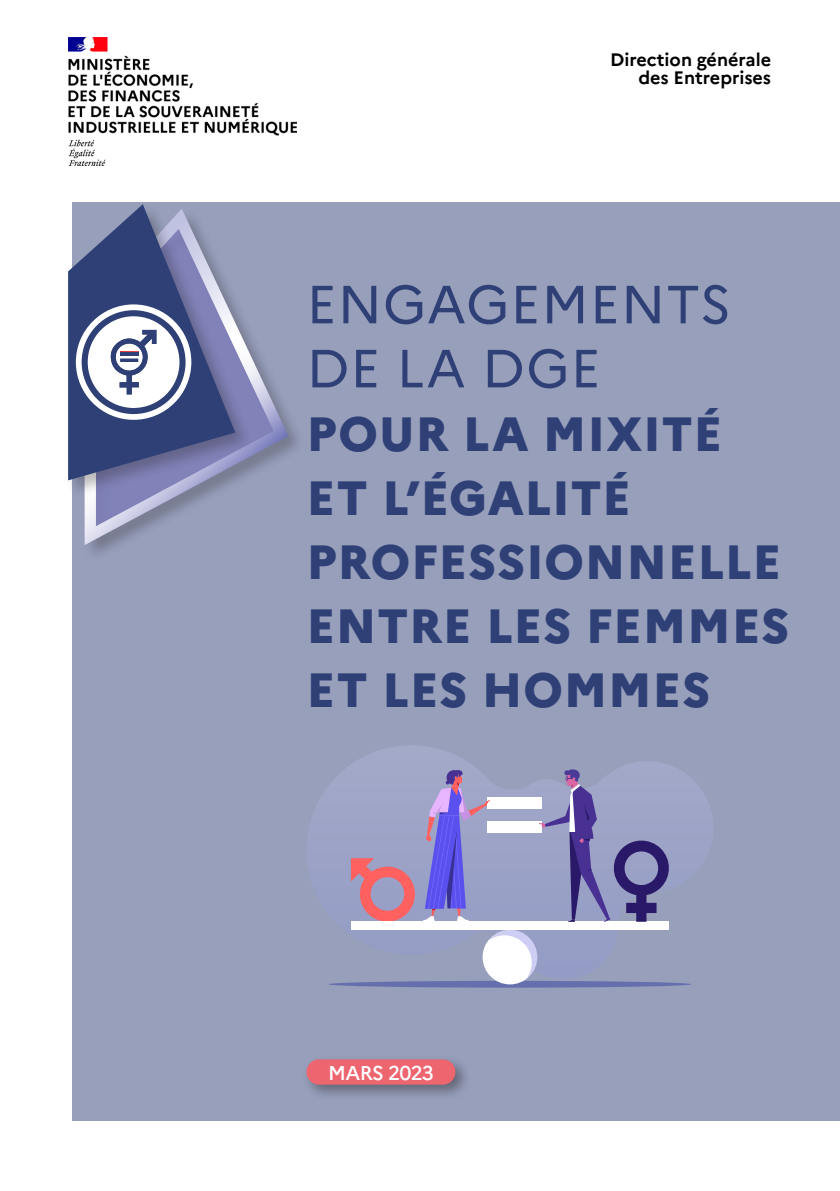
<style>
.page{position:relative;width:840px;height:1191px;background:#fff}
.page>*{position:absolute;margin:0;border:0;box-sizing:border-box;transform-origin:0 0}
.titre_1-H1{font:53.6px/64px "Marianne";letter-spacing:.015em;color:#2f4077}
.titre_1-H1-2{font:800 48px/64px "Marianne";letter-spacing:.015em;color:#2f4077}
.t1{font:500 20px "Marianne";letter-spacing:-.03em;color:#fff}
.txt_courant{font:700 18px/18.6px "Marianne";color:#000;text-align:right}
</style>
<div class="page">
<img style="left:68px;top:37px;width:228px;height:129px">
<div style="left:72px;top:202px;width:767px;height:918px;background:#979fbb"></div>
<svg style="left:84px;top:343px;width:212px;height:211px"></svg>
<div style="left:65px;top:203px;width:188px;height:295px;background:#231f20;opacity:.3"></div>
<svg style="left:68px;top:204px;width:167px;height:276px;fill:#2f4077"></svg>
<div style="left:88px;top:316px;width:91px;height:92px;background:#fff;border-radius:50%"></div>
<svg style="left:110px;top:330px;width:46px;height:64px"></svg>
<hr style="left:120px;top:352px;width:18px;height:3px;background:#2f4077">
<div style="left:76px;top:304px;width:115px;height:116px;border:6px solid #fff;border-radius:50%"></div>
<div style="left:302px;top:1054px;width:169px;height:47px;background:#231f20;opacity:.45"></div>
<div style="left:306px;top:1059px;width:149px;height:25px;background:#ed666f;border-radius:13px"></div>
<svg style="left:307px;top:746px;width:406px;height:220px"></svg>
<svg style="left:328px;top:980px;width:362px;height:7px;background:#6e77af"></svg>
<svg style="left:351px;top:858px;width:63px;height:63px"></svg>
<div style="left:482px;top:929px;width:55px;height:55px;background:#fff;border-radius:50%"></div>
<svg style="left:487px;top:930px;width:50px;height:49px"></svg>
<div style="left:351px;top:922px;width:317px;height:8px;background:#fff"></div>
<div style="left:487px;top:821px;width:55px;height:12px;background:#fff"></div>
<div style="left:487px;top:797px;width:55px;height:12px;background:#fff"></div>
<svg style="left:536px;top:769px;width:135px;height:153px"></svg>
<svg style="left:422px;top:770px;width:71px;height:152px"></svg>
<p class="txt_courant" style="left:609px;top:50px;width:162px">Direction générale des Entreprises</p>
<h1 class="titre_1-H1" style="left:306px;top:272px;width:426px">ENGAGEMENTS<br>DE LA DGE</h1>
<h1 class="titre_1-H1-2" style="left:306px;top:398px;width:484px">POUR LA MIXITÉ<br>ET L’ÉGALITÉ<br>PROFESSIONNELLE<br>ENTRE LES FEMMES<br>ET LES HOMMES</h1>
<p class="t1" style="left:328px;top:1060px;width:107px">MARS 2023</p>
</div>
